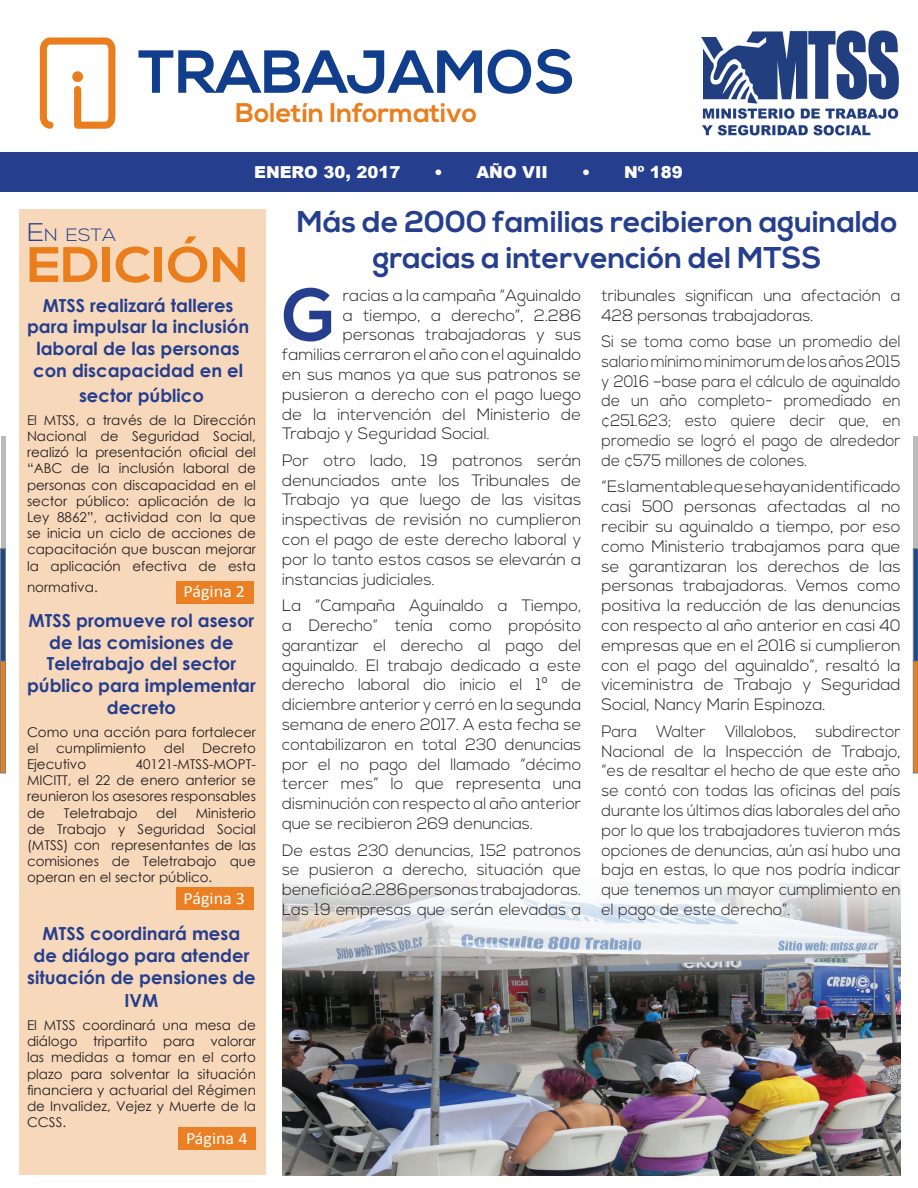
<style>
.page{position:relative;width:918px;height:1188px;background:#fff}
.page>*{position:absolute;margin:0;border:0;box-sizing:border-box;transform-origin:0 0}
.t1{font:700 73.05px "Nexa";color:#253f8e}
.t2{font:700 49.65px "Nexa";letter-spacing:.005em;color:#ea7e1d;scale:1.1 1}
.t3{font:700 30px/36px "Nexa";color:#253f8e;text-align:center}
.t4{font:700 27px "Nexa";color:#ea7e1d}
.t5{font:700 18px/21.6px "Century Gothic";color:#253f8e;text-align:center}
.t6{font:300 17.85px "Nexa";color:#253f8e;scale:1.1 1}
.t7{font:17.25px "Calibri";color:#fff;scale:1.04 1}
.t8{font:300 16.5px/19.8px "Nexa";color:#231f20;text-align:justify}
.t9{font:300 16.5px/19.8px "Nexa";color:#231f20;text-align:justify;scale:.96 1}
.t10{font:300 16.5px/19.8px "Nexa";color:#231f20;text-align:justify;scale:.93 1}
.t11{font:900 16.5px "Arial";color:#fff}
.t12{font:13.5px/16.2px "Century Gothic";color:#231f20;text-align:justify}
.s1{font-family:"Palatino";font-weight:400}
.s2{font-size:25.5px}
</style>
<div class="page">
<svg style="left:139px;top:50px;width:343px;height:44px"></svg>
<svg style="left:488px;top:49px;width:84px;height:45px"></svg>
<svg style="left:40px;top:37px;width:75px;height:92px"></svg>
<div style="left:72px;top:71px;width:11px;height:11px;background:#ea7e1d;border-radius:50%"></div>
<div style="left:0;top:152px;width:918px;height:40px;background:#253f8e"></div>
<svg style="left:0;top:661px;width:6px;height:112px"></svg>
<svg style="left:0;top:548px;width:6px;height:113px"></svg>
<hr style="left:1px;top:436px;width:4px;height:113px;background:#bcbbbc">
<svg style="left:913px;top:661px;width:5px;height:112px"></svg>
<svg style="left:913px;top:549px;width:5px;height:112px"></svg>
<div style="left:913px;top:436px;width:5px;height:113px;background:#bcbbbc"></div>
<div style="left:19px;top:209px;width:247px;height:966px;background:#f8d8bb"></div>
<img style="left:282px;top:879px;width:619px;height:296px">
<div style="left:179px;top:1127px;width:77px;height:23px;background:#ea8023"></div>
<div style="left:176px;top:887px;width:78px;height:23px;background:#ea8023"></div>
<div style="left:176px;top:581px;width:78px;height:23px;background:#ea8023"></div>
<img style="left:701px;top:30px;width:198px;height:106px">
<h3 class="t4" style="left:236px;top:97px;width:243px">Boletín Informativo</h3>
<p class="t11" style="left:254px;top:160px;width:148px">ENERO 30, 2017</p>
<p class="t11" style="left:434px;top:160px;width:116px"><span class="s1">•</span> AÑO VII</p>
<p class="t11" style="left:581px;top:160px;width:103px"><span class="s1">•</span> Nº 189</p>
<h3 class="t3" style="left:297px;top:205px;width:602px">Más de 2000 familias recibieron aguinaldo gracias a intervención del MTSS</h3>
<p class="t6" style="left:27px;top:225px;width:83px"><span class="s2">E</span>N ESTA</p>
<h2 class="t2" style="left:27px;top:236px;width:203px">EDICIÓN</h2>
<p class="t5" style="left:27px;top:294px;width:224px">MTSS realizará talleres para impulsar la inclusión laboral de las personas con discapacidad en el</p>
<p class="t5" style="left:79px;top:384px;width:126px">sector público</p>
<p class="t12" style="left:27px;top:412px;width:230px">El MTSS, a través de la Dirección Nacional de Seguridad Social, realizó la presentación oficial del “ABC de la inclusión laboral de personas con discapacidad en el sector público: aplicación de la Ley 8862”, actividad con la que se inicia un ciclo de acciones de capacitación que buscan mejorar la aplicación efectiva de esta</p>
<p class="t12" style="left:27px;top:579px;width:72px">normativa.</p>
<p class="t5" style="left:27px;top:609px;width:230px">MTSS promueve rol asesor de las comisiones de<br>Teletrabajo del sector público para implementar decreto</p>
<p class="t12" style="left:27px;top:723px;width:230px">Como una acción para fortalecer el</p>
<h1 class="t1" style="left:282px;top:273px;width:55px">G</h1>
<p class="t8" style="left:343px;top:286px;width:240px">racias a la campaña “Aguinaldo</p>
<p class="t8" style="left:602px;top:286px;width:301px">tribunales significan una afectación a<br>428 personas trabajadoras.</p>
<p class="t10" style="left:602px;top:332px;width:323px">Si se toma como base un promedio del salario mínimo minimorum de los años 2015 y 2016 –base para el cálculo de aguinaldo de un año completo- promediado en ¢251.623; esto quiere decir que, en promedio se logró el pago de alrededor de ¢575 millones de colones.</p>
<p class="t8" style="left:602px;top:478px;width:301px">“Es lamentable que se hayan identificado casi 500 personas afectadas al no recibir su aguinaldo a tiempo, por eso como Ministerio trabajamos para que se garantizaran los derechos de las personas trabajadoras. Vemos como positiva la reducción de las denuncias con respecto al año anterior en casi 40 empresas que en el 2016 si cumplieron con el pago del aguinaldo”, resaltó la viceministra de Trabajo y Seguridad Social, Nancy Marín Espinoza.</p>
<p class="t9" style="left:602px;top:722px;width:313px">Para Walter Villalobos, subdirector Nacional de la Inspección de Trabajo, “es de resaltar el hecho de que este año se contó con todas las oficinas del país durante los últimos días laborales del año por lo que los trabajadores tuvieron más opciones de denuncias, aún así hubo una baja en estas, lo que nos podría indicar que tenemos un mayor cumplimiento en el pago de este derecho”.</p>
<p class="t8" style="left:343px;top:306px;width:240px">a tiempo, a derecho”, 2.286</p>
<p class="t8" style="left:343px;top:325px;width:240px">personas trabajadoras y sus</p>
<p class="t8" style="left:282px;top:345px;width:301px">familias cerraron el año con el aguinaldo</p>
<p class="t8" style="left:282px;top:365px;width:301px">en sus manos ya que sus patronos se</p>
<p class="t8" style="left:282px;top:385px;width:301px">pusieron a derecho con el pago luego</p>
<p class="t8" style="left:282px;top:405px;width:301px">de la intervención del Ministerio de</p>
<p class="t8" style="left:282px;top:424px;width:209px">Trabajo y Seguridad Social.</p>
<p class="t8" style="left:282px;top:451px;width:301px">Por otro lado, 19 patronos serán denunciados ante los Tribunales de Trabajo ya que luego de las visitas inspectivas de revisión no cumplieron con el pago de este derecho laboral y por lo tanto estos casos se elevarán a instancias judiciales.</p>
<p class="t8" style="left:282px;top:596px;width:301px">La “Campaña Aguinaldo a Tiempo, a Derecho” tenía como propósito garantizar el derecho al pago del aguinaldo. El trabajo dedicado a este derecho laboral dio inicio el 1º de diciembre anterior y cerró en la segunda semana de enero 2017. A esta fecha se contabilizaron en total 230 denuncias por el no pago del llamado “décimo tercer mes” lo que representa una disminución con respecto al año anterior que se recibieron 269 denuncias.</p>
<p class="t8" style="left:282px;top:841px;width:301px">De estas 230 denuncias, 152 patronos se pusieron a derecho, situación que benefició a 2.286 personas trabajadoras.<br>Las 19 empresas que serán elevadas a</p>
<p class="t7" style="left:184px;top:581px;width:61px">Página 2</p>
<p class="t12" style="left:56px;top:740px;width:92px">cumplimiento</p>
<p class="t12" style="left:164px;top:740px;width:22px">del</p>
<p class="t12" style="left:202px;top:740px;width:55px">Decreto</p>
<p class="t12" style="left:27px;top:756px;width:61px">Ejecutivo</p>
<p class="t12" style="left:27px;top:756px;width:230px;text-indent:109px">40121-MTSS-MOPT-MICITT, el 22 de enero anterior se reunieron los asesores responsables de</p>
<p class="t12" style="left:27px;top:804px;width:230px;text-indent:169px">Ministerio de Trabajo y Seguridad Social (MTSS) con representantes de las comisiones de Teletrabajo que operan en el sector público.</p>
<p class="t12" style="left:64px;top:804px;width:75px">Teletrabajo</p>
<p class="t12" style="left:156px;top:804px;width:22px">del</p>
<p class="t7" style="left:184px;top:887px;width:61px">Página 3</p>
<p class="t5" style="left:27px;top:922px;width:230px">MTSS coordinará mesa<br>de diálogo para atender situación de pensiones de</p>
<p class="t5" style="left:125px;top:989px;width:35px">IVM</p>
<p class="t12" style="left:27px;top:1017px;width:230px">El MTSS coordinará una mesa de diálogo tripartito para valorar las medidas a tomar en el corto plazo para solventar la situación financiera y actuarial del Régimen de Invalidez, Vejez y Muerte de la CCSS.</p>
<p class="t7" style="left:186px;top:1127px;width:61px">Página 4</p>
</div>
